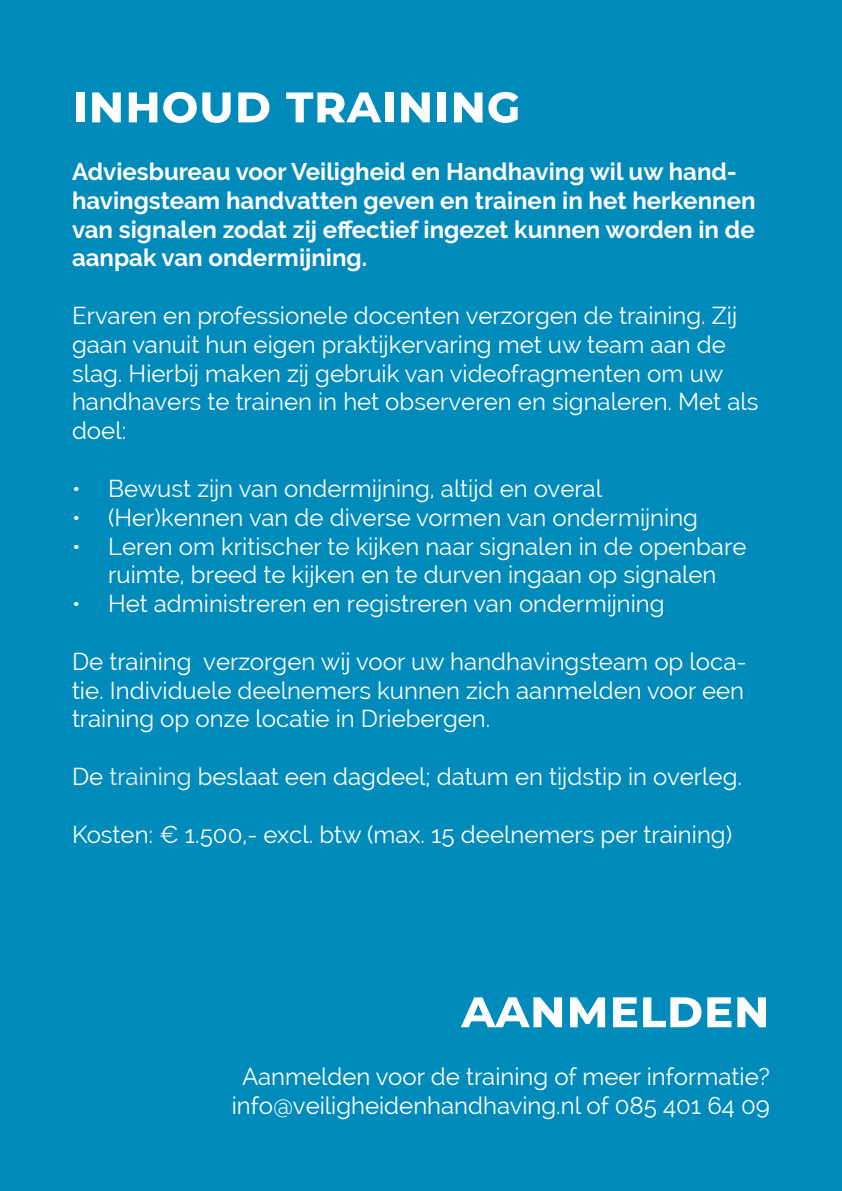
<style>
.page{position:relative;width:842px;height:1191px;background:#008bba}
.page>*{position:absolute;margin:0;border:0;box-sizing:border-box;transform-origin:0 0}
.t1{font:700 52px "Montserrat";color:#fff}
.t2{font:24px/28.8px "Raleway";color:#fff;text-align:center}
.t3{font:700 24px/28.8px "Raleway";color:#fff}
.s1{color:#edefec}
</style>
<div class="page">
<p class="t1" style="left:72px;top:66px;width:450px">Inhoud Training</p>
<p class="t3" style="left:72px;top:157px;width:685px">Adviesbureau voor Veiligheid en Handhaving wil uw hand&shy;havingsteam handvatten geven en trainen in het herkennen van signalen zodat zij effectief ingezet kunnen worden in de aanpak van ondermijning.</p>
<p class="t2" style="left:72px;top:301px;width:688px;text-align:left">Ervaren en professionele docenten verzorgen de training. Zij gaan vanuit hun eigen praktijkervaring met uw team aan de slag. Hierbij maken zij gebruik van videofragmenten om uw handhavers te trainen in het observeren en signaleren. Met als doel:</p>
<p class="t2" style="left:72px;top:474px;width:532px">• Bewust zijn van ondermijning, altijd en overal</p>
<p class="t2" style="left:72px;top:503px;width:627px">• (Her)kennen van de diverse vormen van ondermijning</p>
<p class="t2" style="left:72px;top:531px;width:676px">• Leren om kritischer te kijken naar signalen in de openbare ruimte, breed te kijken en te durven ingaan op signalen</p>
<p class="t2" style="left:72px;top:589px;width:594px">• Het administreren en registreren van ondermijning</p>
<p class="t2" style="left:72px;top:647px;width:676px;text-align:justify">De training verzorgen wij voor uw handhavingsteam op loca&shy;tie. Individuele deelnemers kunnen zich aanmelden voor een training op onze locatie in Driebergen.</p>
<p class="t2" style="left:72px;top:762px;width:671px">De <span class="s1">training</span> beslaat een dagdeel; datum en tijdstip in overleg.</p>
<p class="t2" style="left:72px;top:819px;width:662px">Kosten: € 1.500,- excl. btw (max. 15 deelnemers per training)</p>
<p class="t1" style="left:461px;top:971px;width:310px">Aanmelden</p>
<p class="t2" style="left:232px;top:1062px;width:540px">Aanmelden voor de training of meer informatie? info@veiligheidenhandhaving.nl of 085 401 64 09</p>
</div>
